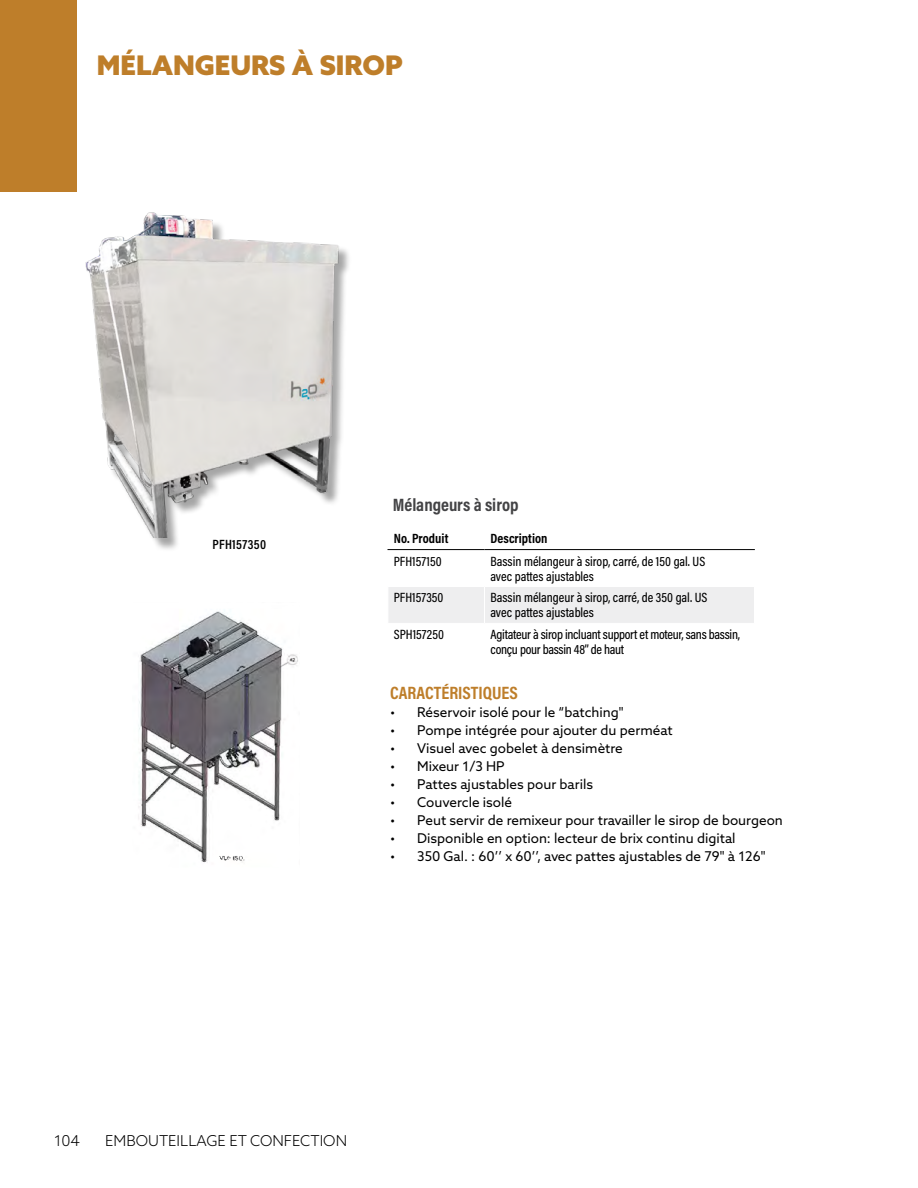
<style>
.page{position:relative;width:918px;height:1188px;background:#fff}
.page>*{position:absolute;margin:0;border:0;box-sizing:border-box;transform-origin:0 0}
.t1{font:900 27px "Azo Sans";color:#be7e2a}
.t2{font:700 18px "Acumin Pro Cond";color:#434345}
.t3{font:700 18px "Acumin Pro Cond";color:#be7e2a}
.t4{font:300 15px "Azo Sans";color:#000}
.t5{font:13.5px "Azo Sans";color:#000}
.t6{font:500 13.5px/15px "Acumin Pro Cond";letter-spacing:-.005em;color:#000}
.t7{font:700 13.5px "Acumin Pro Cond";color:#000}
.t8{font:600 13.5px "Acumin Pro Cond";letter-spacing:.025em;color:#000}
</style>
<div class="page">
<div style="left:0;top:0;width:77px;height:192px;background:#be7e2a"></div>
<div style="left:389px;top:587px;width:365px;height:36px;background:#eeeeef"></div>
<hr style="left:484px;top:587px;width:1px;height:36px;background:#fff">
<hr style="left:388px;top:549px;width:96px;height:1px;background:#000">
<hr style="left:484px;top:549px;width:271px;height:1px;background:#000">
<div style="left:87px;top:214px;width:265px;height:338px;background:#000;opacity:.35"></div>
<img style="left:85px;top:212px;width:257px;height:326px">
<img style="left:138px;top:611px;width:160px;height:252px">
<h1 class="t1" style="left:97px;top:47px;width:308px">MÉLANGEURS À SIROP</h1>
<p class="t8" style="left:213px;top:535px;width:55px">PFH157350</p>
<h2 class="t2" style="left:393px;top:493px;width:127px">Mélangeurs à sirop</h2>
<p class="t7" style="left:394px;top:530px;width:56px">No. Produit</p>
<p class="t7" style="left:491px;top:530px;width:58px">Description</p>
<p class="t6" style="left:394px;top:553px;width:49px">PFH157150</p>
<p class="t6" style="left:491px;top:553px;width:216px">Bassin mélangeur à sirop, carré, de 150 gal. US avec pattes ajustables</p>
<p class="t6" style="left:394px;top:590px;width:51px">PFH157350</p>
<p class="t6" style="left:491px;top:590px;width:218px">Bassin mélangeur à sirop, carré, de 350 gal. US avec pattes ajustables</p>
<p class="t6" style="left:394px;top:627px;width:52px">SPH157250</p>
<p class="t6" style="left:491px;top:627px;width:251px">Agitateur à sirop incluant support et moteur, sans bassin, conçu pour bassin 48’’ de haut</p>
<h2 class="t3" style="left:390px;top:681px;width:129px">CARACTÉRISTIQUES</h2>
<p class="t5" style="left:390px;top:704px;width:235px">• Réservoir isolé pour le “batching"</p>
<p class="t5" style="left:390px;top:722px;width:284px">• Pompe intégrée pour ajouter du perméat</p>
<p class="t5" style="left:390px;top:740px;width:234px">• Visuel avec gobelet à densimètre</p>
<p class="t5" style="left:390px;top:758px;width:116px">• Mixeur 1/3 HP</p>
<p class="t5" style="left:390px;top:776px;width:205px">• Pattes ajustables pour barils</p>
<p class="t5" style="left:390px;top:794px;width:123px">• Couvercle isolé</p>
<p class="t5" style="left:390px;top:812px;width:394px">• Peut servir de remixeur pour travailler le sirop de bourgeon</p>
<p class="t5" style="left:390px;top:830px;width:347px">• Disponible en option: lecteur de brix continu digital</p>
<p class="t5" style="left:390px;top:848px;width:377px">• 350 Gal. : 60’’ x 60’’, avec pattes ajustables de 79" à 126"</p>
<p class="t4" style="left:54px;top:1131px;width:28px">104</p>
<p class="t4" style="left:105px;top:1131px;width:243px">EMBOUTEILLAGE ET CONFECTION</p>
</div>
